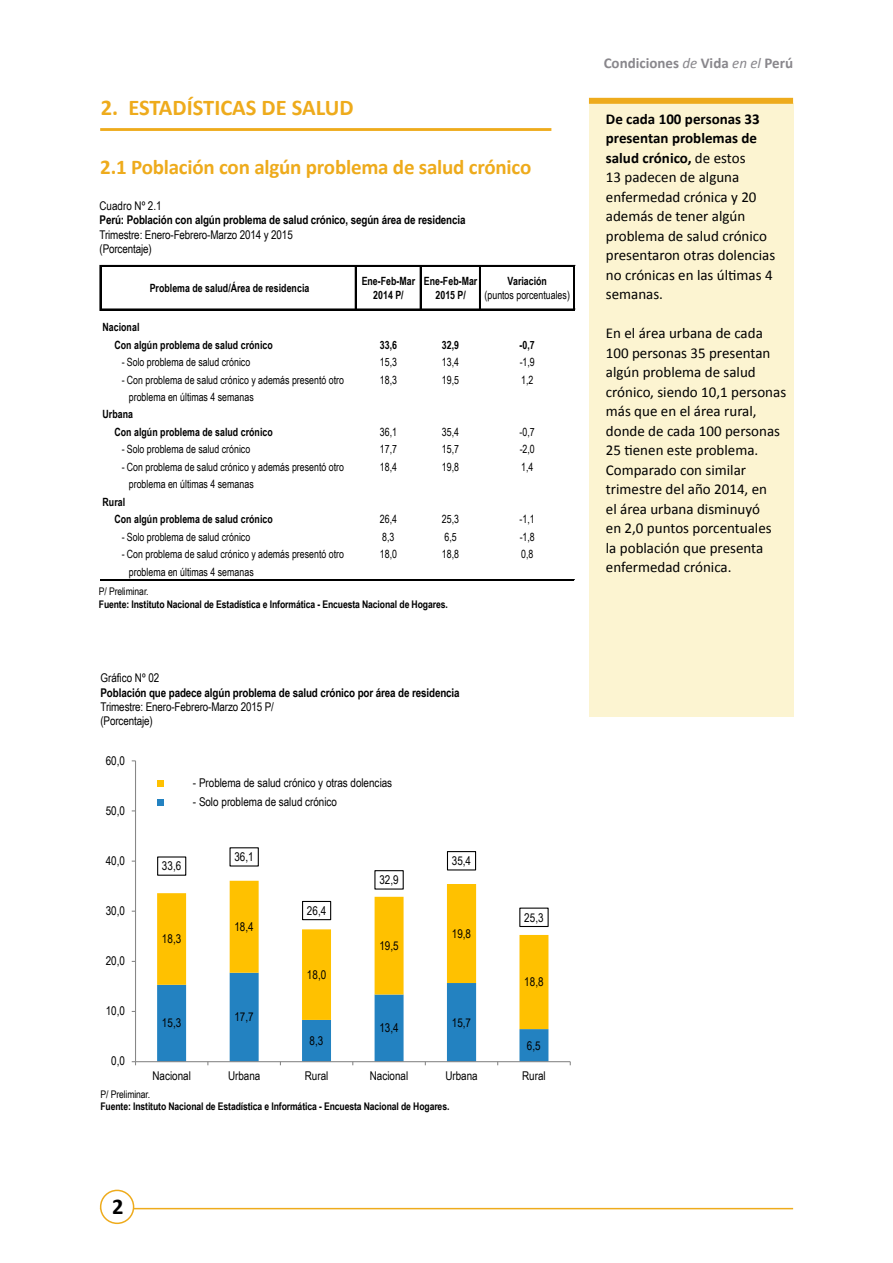
<style>
.page{position:relative;width:893px;height:1263px;background:#fff}
.page>*{position:absolute;margin:0;border:0;box-sizing:border-box;transform-origin:0 0}
.t1{font:700 22.5px "Calibri";color:#eeab1c}
.t2{font:700 22.5px "Calibri";color:#000}
.t3{font:700 21px "Calibri";letter-spacing:-.01em;color:#eeab1c}
.t4{font:15px/19.5px "Calibri";color:#000}
.t5{font:700 15px "Calibri";color:#89878c}
.t6{font:12px/14.4px "Arial Narrow";letter-spacing:-.01em;color:#000}
.t7{font:700 12px "Arial Narrow";letter-spacing:-.01em;color:#000}
.t8{font:11.4px "Arial Narrow";letter-spacing:.005em;color:#000;scale:.95 1}
.t9{font:700 11.4px/17.4px "Arial Narrow";letter-spacing:.005em;color:#000;scale:.95 1}
.t10{font:700 10.5px "Arial Narrow";letter-spacing:-.01em;color:#000}
.t11{font:10.5px "Arial Narrow";letter-spacing:-.01em;color:#000}
.s1{font-weight:400;font-style:italic}
.s2{font-weight:700}
</style>
<div class="page">
<hr style="left:100px;top:1208px;width:693px;height:1px;background:#eeab1c">
<div style="left:101px;top:1190px;width:33px;height:33px;background:#fff;border-radius:50%"></div>
<div style="left:100px;top:1190px;width:34px;height:34px;border:2px solid #eeab1c;border-radius:50%"></div>
<div style="left:589px;top:104px;width:204px;height:613px;background:#fcf4d1"></div>
<div style="left:589px;top:98px;width:204px;height:6px;background:#eeab1c"></div>
<hr style="left:100px;top:128px;width:451px;height:3px;background:#eeab1c">
<svg style="left:157px;top:881px;width:391px;height:92px"></svg>
<hr style="left:135px;top:761px;width:1px;height:301px;background:#878787">
<hr style="left:136px;top:1061px;width:434px;height:1px;background:#878787">
<svg style="left:157px;top:973px;width:391px;height:92px"></svg>
<div style="left:157px;top:856px;width:29px;height:20px;border:1px solid #000"></div>
<div style="left:302px;top:901px;width:29px;height:19px;border:1px solid #000"></div>
<div style="left:374px;top:870px;width:30px;height:19px;border:1px solid #000"></div>
<div style="left:447px;top:851px;width:29px;height:19px;border:1px solid #000"></div>
<div style="left:519px;top:907px;width:30px;height:20px;border:1px solid #000"></div>
<svg style="left:157px;top:780px;width:6px;height:6px"></svg>
<svg style="left:157px;top:799px;width:6px;height:6px"></svg>
<hr style="left:100px;top:265px;width:1px;height:45px;background:#000">
<hr style="left:355px;top:267px;width:2px;height:43px;background:#000">
<hr style="left:420px;top:267px;width:1px;height:43px;background:#000">
<hr style="left:479px;top:267px;width:2px;height:43px;background:#000">
<hr style="left:573px;top:267px;width:2px;height:43px;background:#000">
<hr style="left:101px;top:265px;width:474px;height:2px;background:#000">
<hr style="left:101px;top:309px;width:474px;height:1px;background:#000">
<hr style="left:101px;top:579px;width:473px;height:2px;background:#000">
<h1 class="t1" style="left:101px;top:93px;width:40px">2. ESTA</h1>
<h1 class="t1" style="left:173px;top:93px;width:132px">DÍSTICAS DE SALU</h1>
<h1 class="t1" style="left:339px;top:93px;width:16px">D</h1>
<h2 class="t3" style="left:100px;top:154px;width:433px">2.1 Población con algún problema de salud crónico</h2>
<p class="t6" style="left:100px;top:198px;width:64px">Cuadro Nº 2.1</p>
<p class="t7" style="left:100px;top:211px;width:368px">Perú: Población con algún problema de salud crónico, según área de residencia</p>
<p class="t6" style="left:100px;top:227px;width:195px">Trimestre: Enero-Febrero-Marzo 2014 y 2015 (Porcentaje)</p>
<p class="t9" style="left:150px;top:279px;width:169px">Problema de salud/Área de residencia</p>
<p class="t9" style="left:362px;top:273px;width:58px;line-height:14.5px;text-align:center">Ene-Feb-Mar<br>2014 P/</p>
<p class="t9" style="left:424px;top:273px;width:58px;line-height:14.5px;text-align:center">Ene-Feb-Mar<br>2015 P/</p>
<p class="t9" style="left:507px;top:271px;width:43px">Variación</p>
<p class="t8" style="left:485px;top:287px;width:91px">(puntos porcentuales)</p>
<p class="t9" style="left:115px;top:318px;width:168px;text-indent:-12px">Nacional<br>Con algún problema de salud crónico</p>
<p class="t9" style="left:380px;top:335px;width:20px">33,6</p>
<p class="t9" style="left:442px;top:335px;width:20px">32,9</p>
<p class="t9" style="left:520px;top:335px;width:17px">-0,7</p>
<p class="t8" style="left:122px;top:354px;width:137px">- Solo problema de salud crónico</p>
<p class="t8" style="left:380px;top:354px;width:20px">15,3</p>
<p class="t8" style="left:442px;top:354px;width:20px">13,4</p>
<p class="t8" style="left:520px;top:354px;width:17px">-1,9</p>
<p class="t8" style="left:122px;top:371px;width:235px">- Con problema de salud crónico y además presentó otro</p>
<p class="t8" style="left:380px;top:371px;width:20px">18,3</p>
<p class="t8" style="left:442px;top:371px;width:20px">19,5</p>
<p class="t8" style="left:521px;top:371px;width:14px">1,2</p>
<p class="t8" style="left:129px;top:389px;width:133px">problema en últimas 4 semanas</p>
<p class="t9" style="left:115px;top:405px;width:168px;text-indent:-12px">Urbana<br>Con algún problema de salud crónico</p>
<p class="t8" style="left:380px;top:423px;width:20px">36,1</p>
<p class="t8" style="left:442px;top:423px;width:20px">35,4</p>
<p class="t8" style="left:520px;top:423px;width:17px">-0,7</p>
<p class="t8" style="left:122px;top:441px;width:137px">- Solo problema de salud crónico</p>
<p class="t8" style="left:380px;top:441px;width:20px">17,7</p>
<p class="t8" style="left:442px;top:441px;width:20px">15,7</p>
<p class="t8" style="left:520px;top:441px;width:17px">-2,0</p>
<p class="t8" style="left:122px;top:458px;width:235px">- Con problema de salud crónico y además presentó otro</p>
<p class="t8" style="left:380px;top:458px;width:20px">18,4</p>
<p class="t8" style="left:442px;top:458px;width:20px">19,8</p>
<p class="t8" style="left:521px;top:458px;width:14px">1,4</p>
<p class="t8" style="left:129px;top:476px;width:133px">problema en últimas 4 semanas</p>
<p class="t9" style="left:115px;top:492px;width:168px;text-indent:-12px">Rural<br>Con algún problema de salud crónico</p>
<p class="t8" style="left:380px;top:511px;width:20px">26,4</p>
<p class="t8" style="left:442px;top:511px;width:20px">25,3</p>
<p class="t8" style="left:520px;top:511px;width:17px">-1,1</p>
<p class="t8" style="left:122px;top:528px;width:137px">- Solo problema de salud crónico</p>
<p class="t8" style="left:382px;top:528px;width:14px">8,3</p>
<p class="t8" style="left:444px;top:528px;width:14px">6,5</p>
<p class="t8" style="left:520px;top:528px;width:17px">-1,8</p>
<p class="t8" style="left:122px;top:546px;width:235px">- Con problema de salud crónico y además presentó otro</p>
<p class="t8" style="left:380px;top:546px;width:20px">18,0</p>
<p class="t8" style="left:442px;top:546px;width:20px">18,8</p>
<p class="t8" style="left:521px;top:546px;width:14px">0,8</p>
<p class="t8" style="left:129px;top:563px;width:133px">problema en últimas 4 semanas</p>
<p class="t11" style="left:99px;top:584px;width:51px">P/ Preliminar.</p>
<p class="t10" style="left:99px;top:596px;width:350px">Fuente: Instituto Nacional de Estadística e Informática - Encuesta Nacional de Hogares.</p>
<p class="t6" style="left:100px;top:670px;width:60px">Gráfico Nº 02</p>
<p class="t7" style="left:100px;top:683px;width:361px">Población que padece algún problema de salud crónico por área de residencia</p>
<p class="t6" style="left:100px;top:699px;width:175px">Trimestre: Enero-Febrero-Marzo 2015 P/ (Porcentaje)</p>
<p class="t6" style="left:106px;top:753px;width:21px">60,0</p>
<p class="t6" style="left:106px;top:803px;width:21px">50,0</p>
<p class="t6" style="left:106px;top:853px;width:21px">40,0</p>
<p class="t6" style="left:106px;top:903px;width:21px">30,0</p>
<p class="t6" style="left:106px;top:953px;width:21px">20,0</p>
<p class="t6" style="left:106px;top:1003px;width:21px">10,0</p>
<p class="t6" style="left:111px;top:1053px;width:15px">0,0</p>
<p class="t6" style="left:193px;top:775px;width:201px">- Problema de salud crónico y otras dolencias</p>
<p class="t6" style="left:193px;top:794px;width:145px">- Solo problema de salud crónico</p>
<p class="t6" style="left:162px;top:858px;width:21px">33,6</p>
<p class="t6" style="left:162px;top:931px;width:21px">18,3</p>
<p class="t6" style="left:162px;top:1015px;width:21px">15,3</p>
<p class="t6" style="left:234px;top:849px;width:21px">36,1</p>
<p class="t6" style="left:234px;top:919px;width:21px">18,4</p>
<p class="t6" style="left:234px;top:1009px;width:21px">17,7</p>
<p class="t6" style="left:307px;top:903px;width:21px">26,4</p>
<p class="t6" style="left:307px;top:967px;width:21px">18,0</p>
<p class="t6" style="left:310px;top:1033px;width:15px">8,3</p>
<p class="t6" style="left:379px;top:872px;width:21px">32,9</p>
<p class="t6" style="left:379px;top:938px;width:21px">19,5</p>
<p class="t6" style="left:379px;top:1020px;width:21px">13,4</p>
<p class="t6" style="left:452px;top:853px;width:21px">35,4</p>
<p class="t6" style="left:452px;top:926px;width:21px">19,8</p>
<p class="t6" style="left:452px;top:1015px;width:21px">15,7</p>
<p class="t6" style="left:524px;top:910px;width:21px">25,3</p>
<p class="t6" style="left:524px;top:974px;width:21px">18,8</p>
<p class="t6" style="left:527px;top:1038px;width:15px">6,5</p>
<p class="t6" style="left:153px;top:1068px;width:40px">Nacional</p>
<p class="t6" style="left:228px;top:1068px;width:34px">Urbana</p>
<p class="t6" style="left:305px;top:1068px;width:25px">Rural</p>
<p class="t6" style="left:370px;top:1068px;width:40px">Nacional</p>
<p class="t6" style="left:445px;top:1068px;width:34px">Urbana</p>
<p class="t6" style="left:522px;top:1068px;width:25px">Rural</p>
<p class="t6" style="left:107px;top:1095px;width:58px">P/ Preliminar</p>
<p class="t11" style="left:100px;top:1086px;width:51px">P/ Preliminar.</p>
<p class="t10" style="left:100px;top:1099px;width:350px">Fuente: Instituto Nacional de Estadística e Informática - Encuesta Nacional de Hogares.</p>
<h1 class="t2" style="left:112px;top:1192px;width:13px">2</h1>
<p class="t5" style="left:604px;top:53px;width:191px">Condiciones <span class="s1">de</span> Vida <span class="s1">en el</span> Perú</p>
<p class="t4" style="left:606px;top:109px;width:171px"><span class="s2">De cada 100 personas 33 presentan problemas de salud crónico,</span> de estos<br>13 padecen de alguna enfermedad crónica y 20 además de tener algún problema de salud crónico presentaron otras dolencias no crónicas en las últimas 4 semanas.</p>
<p class="t4" style="left:606px;top:323px;width:182px">En el área urbana de cada<br>100 personas 35 presentan algún problema de salud crónico, siendo 10,1 personas más que en el área rural, donde de cada 100 personas<br>25 tienen este problema.<br>Comparado con similar trimestre del año 2014, en<br>el área urbana disminuyó<br>en 2,0 puntos porcentuales<br>la población que presenta enfermedad crónica.</p>
</div>
